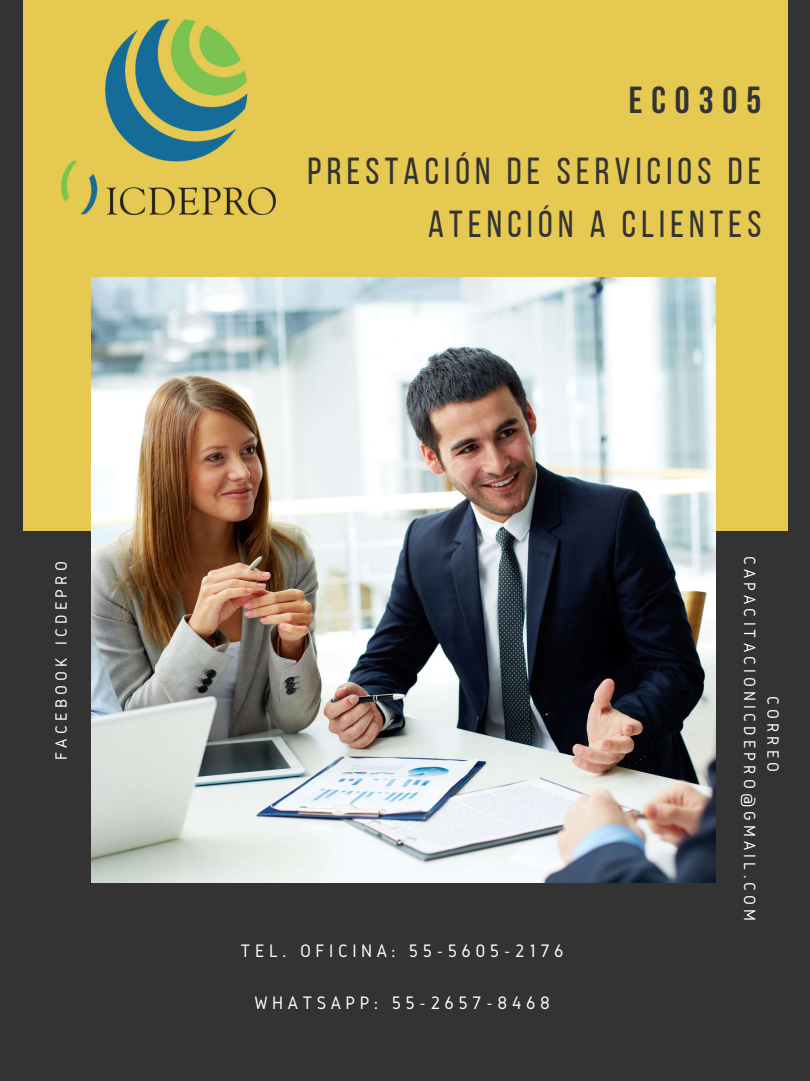
<style>
.page{position:relative;width:810px;height:1081px;background:#fff}
.page>*{position:absolute;margin:0;border:0;box-sizing:border-box;transform-origin:0 0}
.t1{font:37.5px/52.5px "Bebas Neue";letter-spacing:.14em;color:#333;text-align:right}
.t2{font:700 37.5px "Bebas Neue";letter-spacing:.24em;color:#333}
.t3{font:18.75px "Gidole";letter-spacing:.24em;color:#fff}
.t4{font:17px/23.6px "Gidole";letter-spacing:.24em;color:#fff;text-align:center}
</style>
<div class="page">
<div style="left:0;top:0;width:810px;height:1080px;background:#333"></div>
<div style="left:23px;top:0;width:765px;height:530px;background:#e5c951"></div>
<img style="left:91px;top:278px;width:625px;height:604px">
<img style="left:61px;top:19px;width:215px;height:195px">
<h1 class="t2" style="left:629px;top:84px;width:134px">EC0305</h1>
<h1 class="t1" style="left:307px;top:149px;width:455px">PRESTACIÓN DE SERVICIOS DE<br>ATENCIÓN A CLIENTES</h1>
<p class="t4" style="left:49px;top:759px;width:200px;rotate:-90deg">FACEBOOK ICDEPRO</p>
<p class="t4" style="left:785px;top:555px;width:367px;rotate:90deg">CORREO<br>CAPACITACIONICDEPRO@GMAIL.COM</p>
<p class="t3" style="left:241px;top:939px;width:325px">TEL. OFICINA: 55-5605-2176</p>
<p class="t3" style="left:254px;top:992px;width:297px">WHATSAPP: 55-2657-8468</p>
</div>
